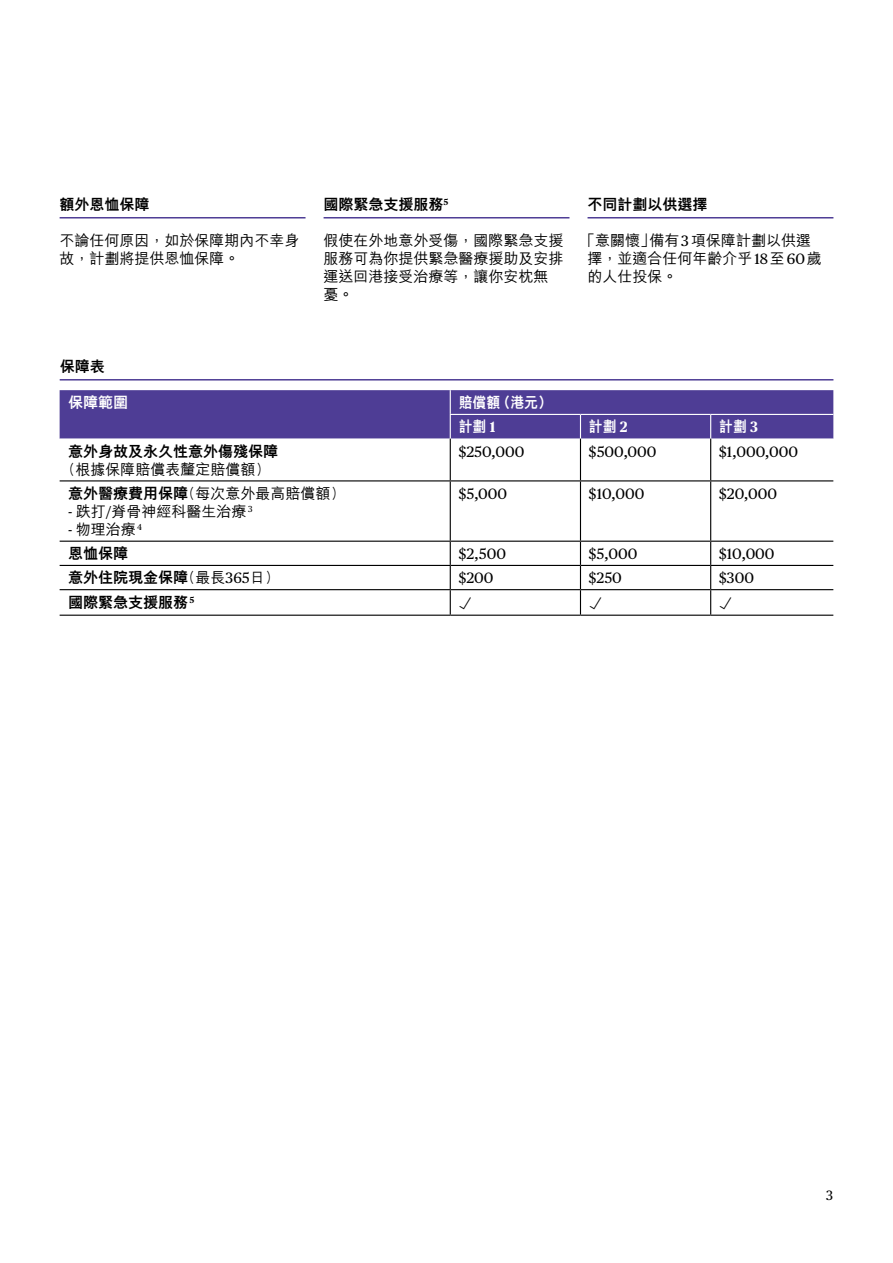
<style>
.page{position:relative;width:893px;height:1263px;background:#fff}
.page>*{position:absolute;margin:0;border:0;box-sizing:border-box;transform-origin:0 0}
.t1{font:500 15px/18px "M Hei HK";color:#000}
.t2{font:15px "Chubb Publico Text";color:#000}
.t3{font:800 15px "M Hei HK";color:#000}
.t4{font:800 15px/24.3px "M Hei HK";color:#fff;scale:.92 1}
.t5{font:800 15px "M Hei HK";color:#fff}
.t6{font:13.5px "Chubb Publico Text";color:#000}
.s1{font-family:"Chubb Publico Text";font-weight:700}
.s2{font-family:"Chubb Publico Text";font-weight:400}
.s3{font-weight:800}
.s4{font-weight:500}
</style>
<div class="page">
<hr style="left:60px;top:217px;width:246px;height:1px;background:#4e3d95">
<hr style="left:60px;top:379px;width:773px;height:1px;background:#4e3d95">
<hr style="left:324px;top:217px;width:245px;height:1px;background:#4e3d95">
<hr style="left:587px;top:217px;width:246px;height:1px;background:#4e3d95">
<svg style="left:60px;top:439px;width:773px;height:176px"></svg>
<hr style="left:60px;top:480px;width:390px;height:1px;background:#000">
<hr style="left:60px;top:541px;width:390px;height:1px;background:#000">
<hr style="left:60px;top:565px;width:390px;height:1px;background:#000">
<hr style="left:60px;top:589px;width:390px;height:1px;background:#000">
<hr style="left:60px;top:615px;width:390px;height:1px;background:#000">
<div style="left:60px;top:390px;width:773px;height:49px;background:#4e3d95"></div>
<hr style="left:450px;top:439px;width:1px;height:41px;background:#000">
<hr style="left:580px;top:439px;width:1px;height:41px;background:#000">
<hr style="left:710px;top:439px;width:1px;height:41px;background:#000">
<hr style="left:450px;top:480px;width:130px;height:1px;background:#000">
<hr style="left:450px;top:481px;width:1px;height:60px;background:#000">
<hr style="left:580px;top:480px;width:131px;height:1px;background:#000">
<hr style="left:580px;top:481px;width:1px;height:60px;background:#000">
<hr style="left:711px;top:480px;width:122px;height:1px;background:#000">
<hr style="left:710px;top:481px;width:1px;height:60px;background:#000">
<hr style="left:450px;top:541px;width:130px;height:1px;background:#000">
<hr style="left:580px;top:541px;width:131px;height:1px;background:#000">
<hr style="left:711px;top:541px;width:122px;height:1px;background:#000">
<hr style="left:450px;top:565px;width:130px;height:1px;background:#000">
<hr style="left:580px;top:565px;width:131px;height:1px;background:#000">
<hr style="left:711px;top:565px;width:122px;height:1px;background:#000">
<hr style="left:450px;top:589px;width:130px;height:1px;background:#000">
<svg style="left:450px;top:542px;width:1px;height:73px"></svg>
<hr style="left:580px;top:589px;width:131px;height:1px;background:#000">
<svg style="left:580px;top:542px;width:1px;height:73px"></svg>
<hr style="left:711px;top:589px;width:122px;height:1px;background:#000">
<svg style="left:710px;top:542px;width:1px;height:73px"></svg>
<hr style="left:450px;top:615px;width:130px;height:1px;background:#000">
<hr style="left:580px;top:615px;width:131px;height:1px;background:#000">
<hr style="left:711px;top:615px;width:122px;height:1px;background:#000">
<hr style="left:450px;top:414px;width:130px;height:1px;background:#fff">
<hr style="left:580px;top:414px;width:131px;height:1px;background:#fff">
<hr style="left:711px;top:414px;width:122px;height:1px;background:#fff">
<svg style="left:460px;top:595px;width:11px;height:14px"></svg>
<svg style="left:590px;top:595px;width:11px;height:14px"></svg>
<svg style="left:720px;top:595px;width:11px;height:14px"></svg>
<p class="t3" style="left:60px;top:197px;width:91px">額外恩恤保障</p>
<p class="t1" style="left:60px;top:231px;width:241px">不論任何原因，如於保障期內不幸身故，計劃將提供恩恤保障。</p>
<p class="t3" style="left:60px;top:359px;width:46px">保障表</p>
<p class="t3" style="left:324px;top:197px;width:126px">國際緊急支援服務<sup>5</sup></p>
<p class="t1" style="left:324px;top:231px;width:241px">假使在外地意外受傷，國際緊急支援服務可為你提供緊急醫療援助及安排運送回港接受治療等，讓你安枕無憂。</p>
<p class="t5" style="left:68px;top:395px;width:62px">保障範圍</p>
<p class="t4" style="left:459px;top:390px;width:103px">賠償額（港元）計劃 <span class="s1">1</span></p>
<p class="t3" style="left:587px;top:197px;width:121px">不同計劃以供選擇</p>
<p class="t1" style="left:587px;top:231px;width:236px;text-indent:-8px">「意關懷」備有<span class="s2">3</span>項保障計劃以供選擇，並適合任何年齡介乎<span class="s2">18</span>至<span class="s2">60</span>歲的人仕投保。</p>
<p class="t4" style="left:589px;top:414px;width:44px">計劃 <span class="s1">2</span></p>
<p class="t4" style="left:719px;top:414px;width:44px">計劃 <span class="s1">3</span></p>
<p class="t3" style="left:68px;top:443px;width:212px">意外身故及永久性意外傷殘保障</p>
<p class="t1" style="left:68px;top:459px;width:197px">(根據保障賠償表釐定賠償額)</p>
<p class="t1" style="left:68px;top:483px;width:272px"><span class="s3">意外醫療費用保障</span>(每次意外最高賠償額)</p>
<p class="t1" style="left:68px;top:501px;width:186px"><span class="s2">-</span> 跌打<span class="s2">/</span>脊骨神經科醫生治療 <sup>3</sup></p>
<p class="t1" style="left:68px;top:519px;width:76px"><span class="s2">-</span> 物理治療 <sup>4</sup></p>
<p class="t2" style="left:459px;top:440px;width:67px">$250,000</p>
<p class="t2" style="left:589px;top:440px;width:69px">$500,000</p>
<p class="t2" style="left:719px;top:440px;width:80px">$1,000,000</p>
<p class="t2" style="left:459px;top:482px;width:50px">$5,000</p>
<p class="t2" style="left:589px;top:482px;width:57px">$10,000</p>
<p class="t2" style="left:719px;top:482px;width:59px">$20,000</p>
<p class="t3" style="left:68px;top:546px;width:61px">恩恤保障</p>
<p class="t2" style="left:459px;top:542px;width:49px">$2,500</p>
<p class="t2" style="left:589px;top:542px;width:50px">$5,000</p>
<p class="t2" style="left:719px;top:542px;width:57px">$10,000</p>
<p class="t3" style="left:68px;top:570px;width:206px">意外住院現金保障<span class="s4">(最長</span><span class="s2">365</span><span class="s4">日)</span></p>
<p class="t2" style="left:459px;top:567px;width:36px">$200</p>
<p class="t2" style="left:589px;top:567px;width:34px">$250</p>
<p class="t2" style="left:719px;top:567px;width:36px">$300</p>
<p class="t3" style="left:68px;top:595px;width:128px">國際緊急支援服務 <sup>5</sup></p>
<p class="t6" style="left:826px;top:1185px;width:9px">3</p>
</div>
